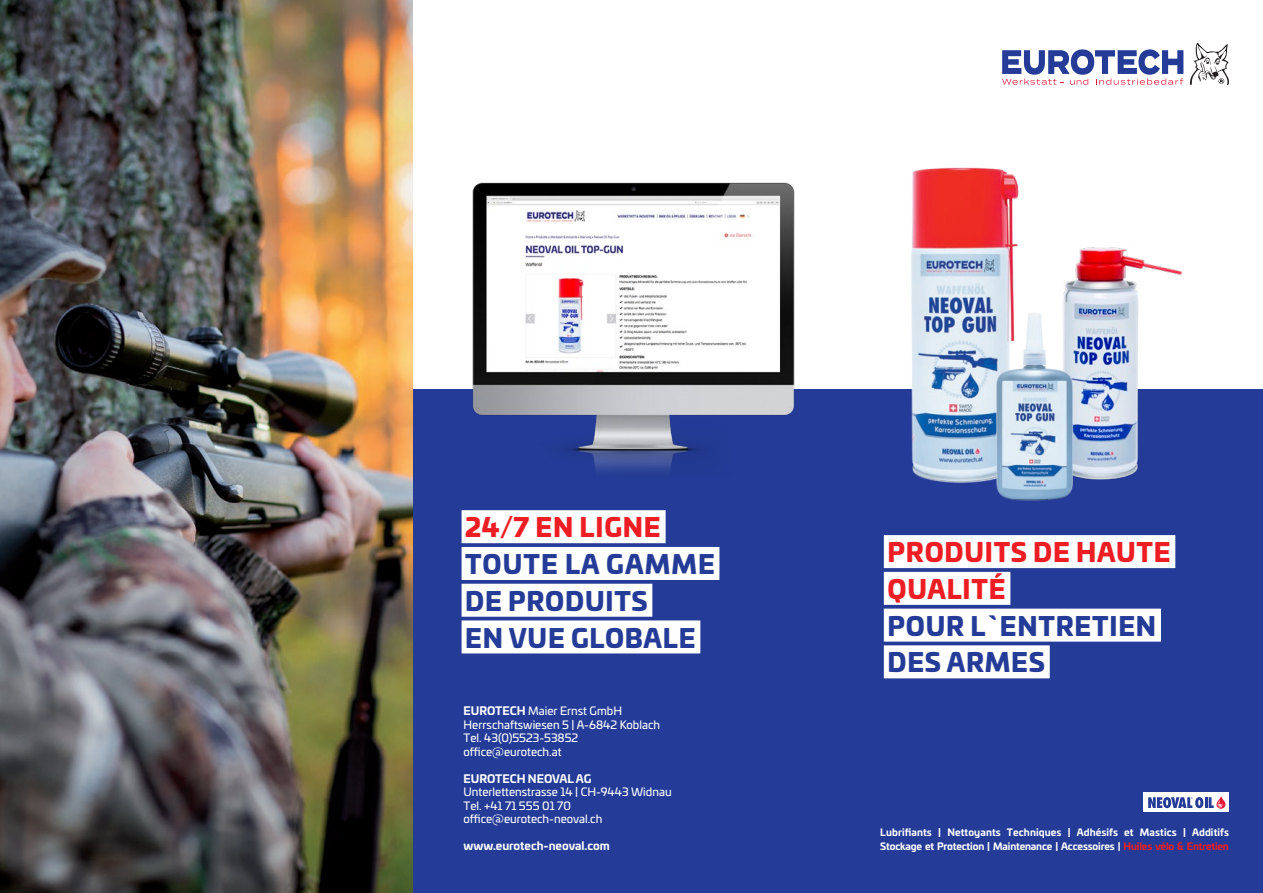
<style>
.page{position:relative;width:1263px;height:893px;background:#fff}
.page>*{position:absolute;margin:0;border:0;box-sizing:border-box;transform-origin:0 0}
.t1{font:900 25.5px/36.8px "Univia Pro";letter-spacing:.03em;color:#243c97}
.t2{font:900 25.5px/36.8px "Univia Pro";letter-spacing:.03em;color:#ee1d23}
.t3{font:11.25px/13.5px "Univia Pro";color:#fff}
.t4{font:700 11.25px "Univia Pro";color:#fff}
.t5{font:700 9.75px/14.2px "Univia Pro";letter-spacing:-.015em;color:#fff}
.s1{font-weight:700}
.s2{color:#ee1d23}
</style>
<div class="page">
<div style="left:412px;top:389px;width:851px;height:504px;background:#243c97"></div>
<div style="left:884px;top:535px;width:291px;height:33px;background:#fff"></div>
<div style="left:884px;top:572px;width:126px;height:33px;background:#fff"></div>
<div style="left:884px;top:609px;width:277px;height:33px;background:#fff"></div>
<div style="left:884px;top:645px;width:166px;height:33px;background:#fff"></div>
<div style="left:462px;top:510px;width:204px;height:33px;background:#fff"></div>
<div style="left:462px;top:547px;width:257px;height:33px;background:#fff"></div>
<div style="left:462px;top:584px;width:190px;height:33px;background:#fff"></div>
<div style="left:462px;top:620px;width:238px;height:33px;background:#fff"></div>
<svg style="left:1002px;top:49px;width:181px;height:36px"></svg>
<svg style="left:1190px;top:43px;width:39px;height:42px"></svg>
<img style="left:472px;top:182px;width:323px;height:288px">
<div style="left:1144px;top:793px;width:85px;height:19px;background:#fff"></div>
<svg style="left:1148px;top:796px;width:77px;height:13px"></svg>
<img style="left:911px;top:167px;width:108px;height:316px">
<img style="left:1063px;top:247px;width:120px;height:233px">
<img style="left:990px;top:302px;width:97px;height:199px">
<img style="left:0;top:0;width:412px;height:893px">
<h1 class="t2" style="left:465px;top:507px;width:197px">24/7 EN LIGNE</h1>
<h1 class="t1" style="left:465px;top:544px;width:251px">TOUTE LA GAMME<br>DE PRODUITS<br>EN VUE GLOBALE</h1>
<p class="t3" style="left:463px;top:704px;width:198px"><span class="s1">EUROTECH</span> Maier Ernst GmbH<br>Herrschaftswiesen 5 | A-6842 Koblach<br>Tel. 43(0)5523-53852 office@eurotech.at</p>
<p class="t4" style="left:463px;top:770px;width:130px">EUROTECH NEOVAL AG</p>
<p class="t3" style="left:463px;top:785px;width:210px">Unterlettenstrasse 14 | CH-9443 Widnau<br>Tel. +41 71 555 01 70 office@eurotech-neoval.ch</p>
<p class="t4" style="left:463px;top:837px;width:148px">www.eurotech-neoval.com</p>
<h1 class="t2" style="left:887px;top:532px;width:284px">PRODUITS DE HAUTE<br>QUALITÉ</h1>
<h1 class="t1" style="left:887px;top:606px;width:270px">POUR L`ENTRETIEN<br>DES ARMES</h1>
<p class="t5" style="left:880px;top:825px;width:350px">Lubrifiants | Nettoyants Techniques | Adhésifs et Mastics | Additifs<br>Stockage et Protection | Maintenance | Accessoires | <span class="s2">Huiles vélo &amp; Entretien</span></p>
</div>
